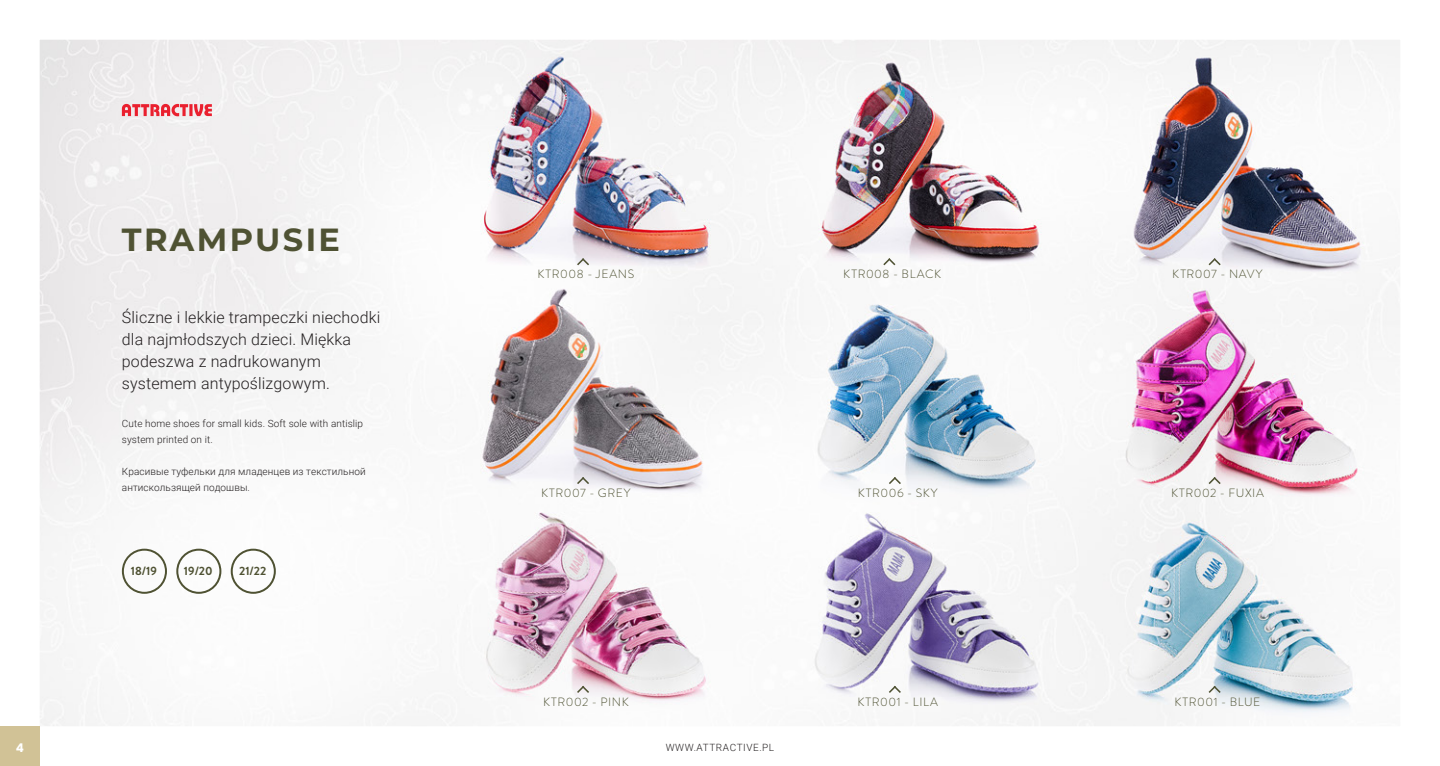
<style>
.page{position:relative;width:1440px;height:766px;background:#fff}
.page>*{position:absolute;margin:0;border:0;box-sizing:border-box;transform-origin:0 0}
.naglowek-produkt{font:700 32px "Montserrat";letter-spacing:.075em;color:#4f5233}
.t1{font:300 16px "Roboto";letter-spacing:.01em;color:#231f20}
.symbol_produktu{font:300 12px "Brandon Grotesque";letter-spacing:.05em;color:#4f5233}
.t2{font:700 12px "Brandon Grotesque";color:#4f5233}
.numer_strony{font:700 12px "Poppins";color:#fff}
.t3{font:300 10px "Roboto";letter-spacing:.01em;color:#231f20}
.t4{font:300 10px "Roboto";letter-spacing:.06em;color:#231f20}
</style>
<div class="page">
<img style="left:41px;top:41px;width:1358px;height:683px">
<div style="left:122px;top:549px;width:46px;height:45px;background:#fff"></div>
<div style="left:122px;top:548px;width:45px;height:45px;border:2px solid #4f5233;border-radius:50%"></div>
<div style="left:177px;top:549px;width:45px;height:45px;background:#fff"></div>
<div style="left:176px;top:548px;width:45px;height:45px;border:2px solid #4f5233;border-radius:50%"></div>
<div style="left:231px;top:549px;width:45px;height:45px;background:#fff"></div>
<div style="left:231px;top:548px;width:45px;height:45px;border:2px solid #4f5233;border-radius:50%"></div>
<svg style="left:577px;top:258px;width:12px;height:7px"></svg>
<svg style="left:883px;top:258px;width:12px;height:7px"></svg>
<svg style="left:1209px;top:258px;width:12px;height:7px"></svg>
<svg style="left:577px;top:477px;width:12px;height:7px"></svg>
<svg style="left:889px;top:477px;width:12px;height:7px"></svg>
<svg style="left:1209px;top:477px;width:12px;height:7px"></svg>
<svg style="left:577px;top:685px;width:12px;height:7px"></svg>
<svg style="left:889px;top:685px;width:12px;height:7px"></svg>
<svg style="left:1209px;top:685px;width:12px;height:7px"></svg>
<svg style="left:122px;top:104px;width:90px;height:12px"></svg>
<div style="left:0;top:726px;width:40px;height:39px;background:#d1c296"></div>
<p class="naglowek-produkt" style="left:122px;top:216px;width:220px">TRAMPUSIE</p>
<p class="t1" style="left:122px;top:306px;width:260px">Śliczne i lekkie trampeczki niechodki</p>
<p class="t1" style="left:122px;top:328px;width:231px">dla najmłodszych dzieci. Miękka</p>
<p class="t1" style="left:122px;top:350px;width:200px">podeszwa z nadrukowanym</p>
<p class="t1" style="left:122px;top:372px;width:210px">systemem antypoślizgowym.</p>
<p class="t3" style="left:122px;top:416px;width:243px">Cute home shoes for small kids. Soft sole with antislip</p>
<p class="t3" style="left:122px;top:432px;width:92px">system printed on it.</p>
<p class="t3" style="left:122px;top:464px;width:245px">Красивые туфельки для младенцев из текстильной</p>
<p class="t3" style="left:122px;top:480px;width:130px">антискользящей подошвы.</p>
<p class="t2" style="left:131px;top:562px;width:28px">18/19</p>
<p class="t2" style="left:184px;top:562px;width:30px">19/20</p>
<p class="t2" style="left:239px;top:562px;width:29px">21/22</p>
<p class="symbol_produktu" style="left:538px;top:266px;width:98px">KTR008 - JEANS</p>
<p class="symbol_produktu" style="left:843px;top:266px;width:99px">KTR008 - BLACK</p>
<p class="symbol_produktu" style="left:1172px;top:266px;width:92px">KTR007 - NAVY</p>
<p class="symbol_produktu" style="left:541px;top:484px;width:91px">KTR007 - GREY</p>
<p class="symbol_produktu" style="left:858px;top:484px;width:81px">KTR006 - SKY</p>
<p class="symbol_produktu" style="left:1171px;top:484px;width:94px">KTR002 - FUXIA</p>
<p class="symbol_produktu" style="left:543px;top:693px;width:87px">KTR002 - PINK</p>
<p class="symbol_produktu" style="left:858px;top:693px;width:82px">KTR001 - LILA</p>
<p class="symbol_produktu" style="left:1174px;top:693px;width:87px">KTR001 - BLUE</p>
<p class="numer_strony" style="left:16px;top:741px;width:10px">4</p>
<p class="t4" style="left:666px;top:740px;width:110px">WWW.ATTRACTIVE.PL</p>
</div>
